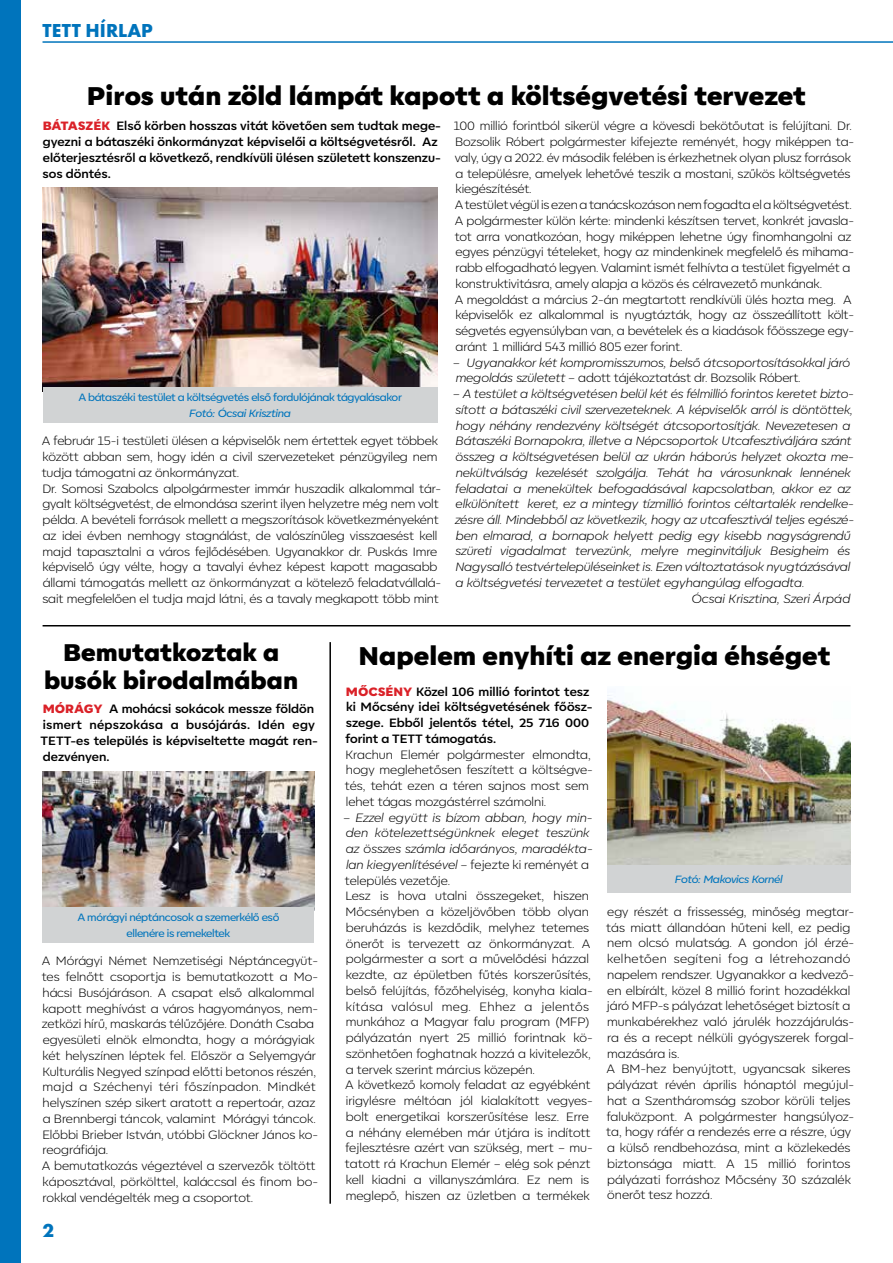
<style>
.page{position:relative;width:893px;height:1263px;background:#fff}
.page>*{position:absolute;margin:0;border:0;box-sizing:border-box;transform-origin:0 0}
.t1{font:900 25.5px "Corsa Grotesk";color:#000}
.t2{font:900 24px/28.5px "Corsa Grotesk";color:#000;text-align:center}
.t3{font:700 19.5px "Futura New";color:#0074bc}
.t4{font:300 12px/15.8px "Corsa Grotesk";letter-spacing:-.01em;color:#000}
.t5{font:italic 300 12px/15.8px "Corsa Grotesk";letter-spacing:-.01em;color:#000}
.t6{font:700 12px/15.8px "Corsa Grotesk";color:#000}
.t7{font:500 10.5px/15.8px "Corsa Grotesk";letter-spacing:-.03em;color:#0074bc;text-align:center}
.t8{font:italic 500 10.5px "Corsa Grotesk";letter-spacing:-.03em;color:#0074bc}
.s1{font-weight:900;color:#da2128}
.s2{font-style:normal}
.s3{font-style:italic}
</style>
<div class="page">
<div style="left:0;top:0;width:21px;height:1263px;background:#0074bc"></div>
<hr style="left:43px;top:41px;width:850px;height:2px;background:#0074bc">
<img style="left:607px;top:695px;width:243px;height:170px">
<div style="left:607px;top:865px;width:243px;height:28px;background:#d1d3d4"></div>
<hr style="left:43px;top:625px;width:807px;height:1px;background:#000">
<hr style="left:329px;top:642px;width:2px;height:562px;background:#000">
<img style="left:43px;top:187px;width:394px;height:201px">
<div style="left:43px;top:388px;width:394px;height:35px;background:#d1d3d4"></div>
<img style="left:43px;top:771px;width:271px;height:136px">
<div style="left:43px;top:907px;width:271px;height:35px;background:#d1d3d4"></div>
<h3 class="t3" style="left:43px;top:18px;width:112px">TETT HÍRLAP</h3>
<h1 class="t1" style="left:87px;top:79px;width:721px">Piros után zöld lámpát kapott a költségvetési tervezet</h1>
<p class="t6" style="left:43px;top:118px;width:400px"><span class="s1">BÁTASZÉK</span> Első körben hosszas vitát követően sem tudtak mege&shy;gyezni a bátaszéki önkormányzat képviselői a költségvetésről. Az előterjesztésről a következő, rendkívüli ülésen született konszenzu&shy;sos döntés.</p>
<p class="t7" style="left:78px;top:390px;width:325px">A bátaszéki testület a költségvetés első fordulójának tágyalásakor</p>
<p class="t8" style="left:189px;top:407px;width:103px">Fotó: Ócsai Krisztina</p>
<p class="t4" style="left:42px;top:433px;width:401px">A február 15-i testületi ülésen a képviselők nem értettek egyet többek között abban sem, hogy idén a civil szervezeteket pénzügyileg nem tudja támogatni az önkormányzat.<br>Dr. Somosi Szabolcs alpolgármester immár huszadik alkalommal tár&shy;gyalt költségvetést, de elmondása szerint ilyen helyzetre még nem volt példa. A bevételi források mellett a megszorítások következményeként az idei évben nemhogy stagnálást, de valószínűleg visszaesést kell majd tapasztalni a város fejlődésében. Ugyanakkor dr. Puskás Imre képviselő úgy vélte, hogy a tavalyi évhez képest kapott magasabb állami támogatás mellett az önkormányzat a kötelező feladatvállalá&shy;sait megfelelően el tudja majd látni, és a tavaly megkapott több mint</p>
<p class="t4" style="left:454px;top:118px;width:402px">100 millió forintból sikerül végre a kövesdi bekötőutat is felújítani. Dr.<br>Bozsolik Róbert polgármester kifejezte reményét, hogy miképpen ta&shy;valy, úgy a 2022. év második felében is érkezhetnek olyan plusz források a településre, amelyek lehetővé teszik a mostani, szűkös költségvetés kiegészítését.<br>A testület végül is ezen a tanácskozáson nem fogadta el a költségvetést.<br>A polgármester külön kérte: mindenki készítsen tervet, konkrét javasla&shy;tot arra vonatkozóan, hogy miképpen lehetne úgy finomhangolni az egyes pénzügyi tételeket, hogy az mindenkinek megfelelő és mihama&shy;rabb elfogadható legyen. Valamint ismét felhívta a testület figyelmét a konstruktivitásra, amely alapja a közös és célravezető munkának.<br>A megoldást a március 2-án megtartott rendkívüli ülés hozta meg. A képviselők ez alkalommal is nyugtázták, hogy az összeállított költ&shy;ségvetés egyensúlyban van, a bevételek és a kiadások főösszege egy&shy;aránt 1 milliárd 543 millió 805 ezer forint.</p>
<p class="t5" style="left:453px;top:354px;width:399px">– Ugyanakkor két kompromisszumos, belső átcsoportosításokkal járó megoldás született <span class="s2">– adott tájékoztatást dr. Bozsolik Róbert.</span></p>
<p class="t5" style="left:453px;top:386px;width:401px">– A testület a költségvetésen belül két és félmillió forintos keretet bizto-</p>
<p class="t5" style="left:456px;top:401px;width:399px">sított a bátaszéki civil szervezeteknek. A képviselők arról is döntöttek,</p>
<p class="t5" style="left:456px;top:417px;width:396px">hogy néhány rendezvény költségét átcsoportosítják. Nevezetesen a</p>
<p class="t5" style="left:455px;top:433px;width:398px">Bátaszéki Bornapokra, illetve a Népcsoportok Utcafesztiváljára szánt</p>
<p class="t5" style="left:456px;top:449px;width:398px">összeg a költségvetésen belül az ukrán háborús helyzet okozta me-</p>
<p class="t5" style="left:456px;top:464px;width:397px">nekültválság kezelését szolgálja. Tehát ha városunknak lennének</p>
<p class="t5" style="left:455px;top:480px;width:397px">feladatai a menekültek befogadásával kapcsolatban, akkor ez az</p>
<p class="t5" style="left:456px;top:496px;width:398px">elkülönített keret, ez a mintegy tízmillió forintos céltartalék rendelke-</p>
<p class="t5" style="left:455px;top:512px;width:401px">zésre áll. Mindebből az következik, hogy az utcafesztivál teljes egészé-</p>
<p class="t5" style="left:456px;top:527px;width:396px">ben elmarad, a bornapok helyett pedig egy kisebb nagyságrendű</p>
<p class="t5" style="left:456px;top:543px;width:396px">szüreti vigadalmat tervezünk, melyre meginvitáljuk Besigheim és</p>
<p class="t5" style="left:455px;top:559px;width:397px">Nagysalló testvértelepüléseinket is. Ezen változtatások nyugtázásával</p>
<p class="t5" style="left:456px;top:575px;width:351px">a költségvetési tervezetet a testület egyhangúlag elfogadta.</p>
<p class="t5" style="left:691px;top:590px;width:161px">Ócsai Krisztina, Szeri Árpád</p>
<h2 class="t2" style="left:44px;top:637px;width:256px">Bemutatkoztak a busók birodalmában</h2>
<p class="t6" style="left:41px;top:701px;width:279px"><span class="s1">MÓRÁGY</span> A mohácsi sokácok messze földön ismert népszokása a busójárás. Idén egy TETT-es település is képviseltette magát ren&shy;dezvényen.</p>
<p class="t7" style="left:78px;top:909px;width:203px">A mórágyi néptáncosok a szemerkélő eső ellenére is remekeltek</p>
<p class="t4" style="left:42px;top:953px;width:278px">A Mórágyi Német Nemzetiségi Néptáncegyüt&shy;tes felnőtt csoportja is bemutatkozott a Mo&shy;hácsi Busójáráson. A csapat első alkalommal kapott meghívást a város hagyományos, nem&shy;zetközi hírű, maskarás télűzőjére. Donáth Csaba egyesületi elnök elmondta, hogy a mórágyiak két helyszínen léptek fel. Először a Selyemgyár Kulturális Negyed színpad előtti betonos részén, majd a Széchenyi téri főszínpadon. Mindkét helyszínen szép sikert aratott a repertoár, azaz a Brennbergi táncok, valamint Mórágyi táncok.<br>Előbbi Brieber István, utóbbi Glöckner János ko&shy;reográfiája.<br>A bemutatkozás végeztével a szervezők töltött káposztával, pörkölttel, kaláccsal és finom bo&shy;rokkal vendégelték meg a csoportot.</p>
<h3 class="t3" style="left:43px;top:1218px;width:13px">2</h3>
<h1 class="t1" style="left:359px;top:639px;width:474px">Napelem enyhíti az energia éhséget</h1>
<p class="t6" style="left:345px;top:683px;width:249px"><span class="s1">MŐCSÉNY</span> Közel 106 millió forintot tesz ki Mőcsény idei költségvetésének főösz&shy;szege. Ebből jelentős tétel, 25 716 000 forint a TETT támogatás.</p>
<p class="t4" style="left:345px;top:746px;width:249px">Krachun Elemér polgármester elmondta, hogy meglehetősen feszített a költségve&shy;tés, tehát ezen a téren sajnos most sem lehet tágas mozgástérrel számolni.</p>
<p class="t4" style="left:343px;top:809px;width:251px"><span class="s3">– Ezzel együtt is bízom abban, hogy min&shy;den kötelezettségünknek eleget teszünk az összes számla időarányos, maradékta&shy;lan kiegyenlítésével</span> – fejezte ki reményét a település vezetője.<br>Lesz is hova utalni összegeket, hiszen Mőcsényben a közeljövőben több olyan beruházás is kezdődik, melyhez tetemes önerőt is tervezett az önkormányzat. A polgármester a sort a művelődési házzal kezdte, az épületben fűtés korszerűsítés, belső felújítás, főzőhelyiség, konyha kiala&shy;kítása valósul meg. Ehhez a jelentős munkához a Magyar falu program (MFP) pályázatán nyert 25 millió forintnak kö&shy;szönhetően foghatnak hozzá a kivitelezők, a tervek szerint március közepén.<br>A következő komoly feladat az egyébként irigylésre méltóan jól kialakított vegyes&shy;bolt energetikai korszerűsítése lesz. Erre a néhány elemében már útjára is indított fejlesztésre azért van szükség, mert – mu&shy;tatott rá Krachun Elemér – elég sok pénzt kell kiadni a villanyszámlára. Ez nem is meglepő, hiszen az üzletben a termékek</p>
<p class="t8" style="left:675px;top:873px;width:109px">Fotó: Makovics Kornél</p>
<p class="t4" style="left:606px;top:903px;width:249px">egy részét a frissesség, minőség megtar&shy;tás miatt állandóan hűteni kell, ez pedig nem olcsó mulatság. A gondon jól érzé&shy;kelhetően segíteni fog a létrehozandó napelem rendszer. Ugyanakkor a kedvező&shy;en elbírált, közel 8 millió forint hozadékkal járó MFP-s pályázat lehetőséget biztosít a munkabérekhez való járulék hozzájárulás&shy;ra és a recept nélküli gyógyszerek forgal&shy;mazására is.<br>A BM-hez benyújtott, ugyancsak sikeres pályázat révén április hónaptól megújul&shy;hat a Szentháromság szobor körüli teljes faluközpont. A polgármester hangsúlyoz&shy;ta, hogy ráfér a rendezés erre a részre, úgy a külső rendbehozása, mint a közlekedés biztonsága miatt. A 15 millió forintos pályázati forráshoz Mőcsény 30 százalék önerőt tesz hozzá.</p>
</div>
